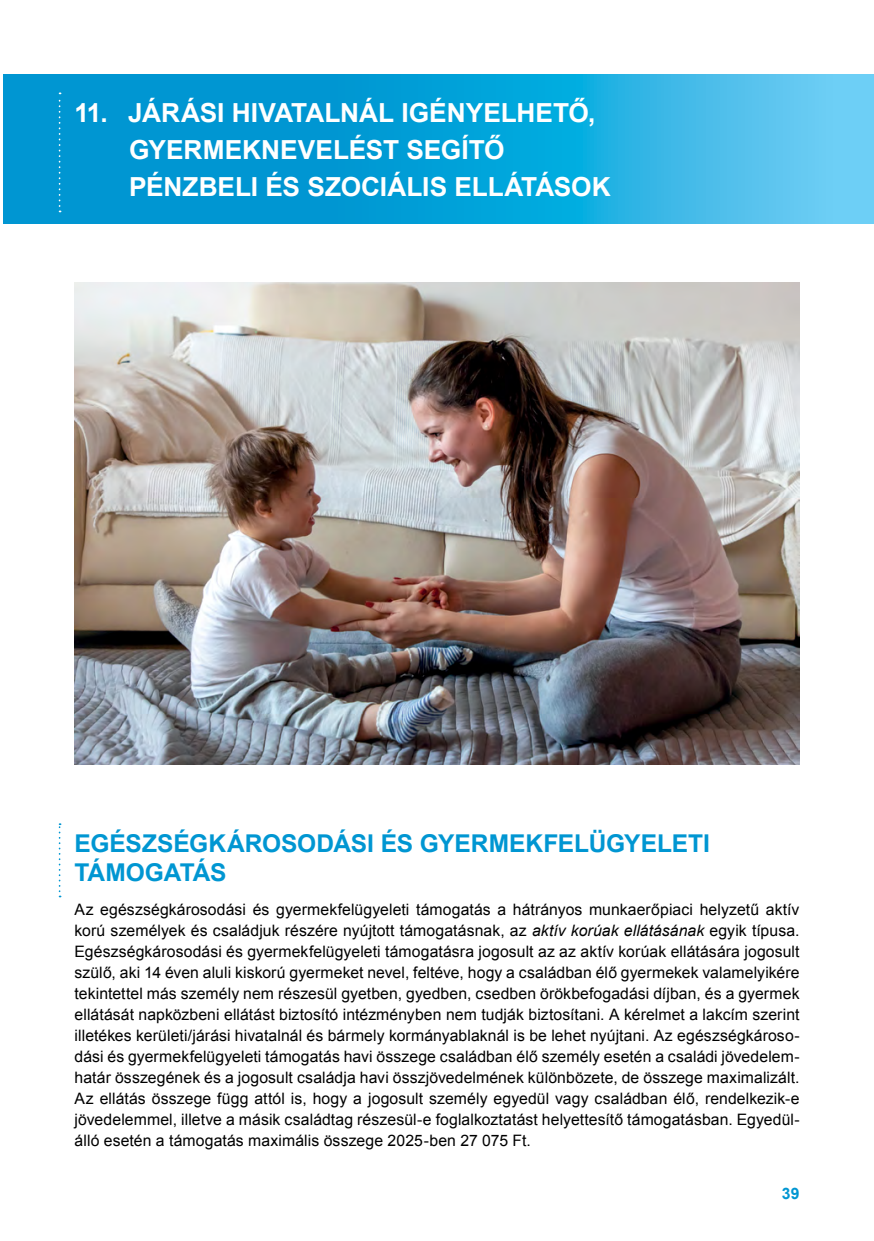
<style>
.page{position:relative;width:874px;height:1241px;background:#fff}
.page>*{position:absolute;margin:0;border:0;box-sizing:border-box;transform-origin:0 0}
.t1{font:700 26.25px/36.8px "Arial";color:#fff}
.t2{font:700 24.5px/29.4px "Arial";letter-spacing:-.005em;color:#0096d2}
.t3{font:15.75px/21px "Arial";letter-spacing:.005em;color:#000;text-align:justify}
.t4{font:700 15.75px "Arial";color:#0096d2}
.s1{font-style:italic}
</style>
<div class="page">
<svg style="left:3px;top:74px;width:870px;height:149px;background:#19a7dc"></svg>
<svg style="left:59px;top:92px;width:2px;height:120px"></svg>
<svg style="left:59px;top:823px;width:2px;height:74px"></svg>
<img style="left:74px;top:283px;width:725px;height:481px">
<h1 class="t1" style="left:129px;top:96px;width:483px;text-indent:-55px">11. JÁRÁSI HIVATALNÁL IGÉNYELHETŐ,<br>GYERMEKNEVELÉST SEGÍTŐ<br>PÉNZBELI ÉS SZOCIÁLIS ELLÁTÁSOK</h1>
<h2 class="t2" style="left:74px;top:829px;width:636px">EGÉSZSÉGKÁROSODÁSI ÉS GYERMEKFELÜGYELETI<br>TÁMOGATÁS</h2>
<p class="t3" style="left:74px;top:899px;width:726px">Az egészségkárosodási és gyermekfelügyeleti támogatás a hátrányos munkaerő piaci helyzetű aktív korú szemé lyek és családjuk részé re nyújtott tá mogatásnak, az <span class="s1">aktív korúak ellátásának</span> egyik típusa.<br>Egészségkárosodási és gyermekfelügyeleti támogatásra jogosult az az aktív korúak ellátására jogosult szülő, aki 14 éven aluli kiskorú gyermeket nevel, feltéve, hogy a családban élő gyermekek valamelyikére tekintettel más személy nem részesül gyetben, gyedben, csedben örökbefogadási díjban, és a gyermek ellátását napközbeni ellátást biztosító intézményben nem tudják biztosítani. A kérelmet a lakcím szerint illetékes kerületi/járási hivatalnál és bármely kormányablaknál is be lehet nyújtani. Az egészségkároso&shy;dási és gyermekfelügyeleti támogatás havi összege családban élő személy esetén a családi jövedelem&shy;határ összegének és a jogosult családja havi összjövedelmének kü lönbözete, de összege maximalizált.<br>Az ellátás összege függ attól is, hogy a jogosult személy egyedül vagy családban élő, rendelkezik-e jövedelemmel, illetve a másik családtag részesül-e foglalkoztatást helyettesítő támogatásban. Egyedül&shy;álló esetén a támogatás maximális összege 2025-ben 27 075 Ft.</p>
<p class="t4" style="left:781px;top:1182px;width:19px">39</p>
</div>
